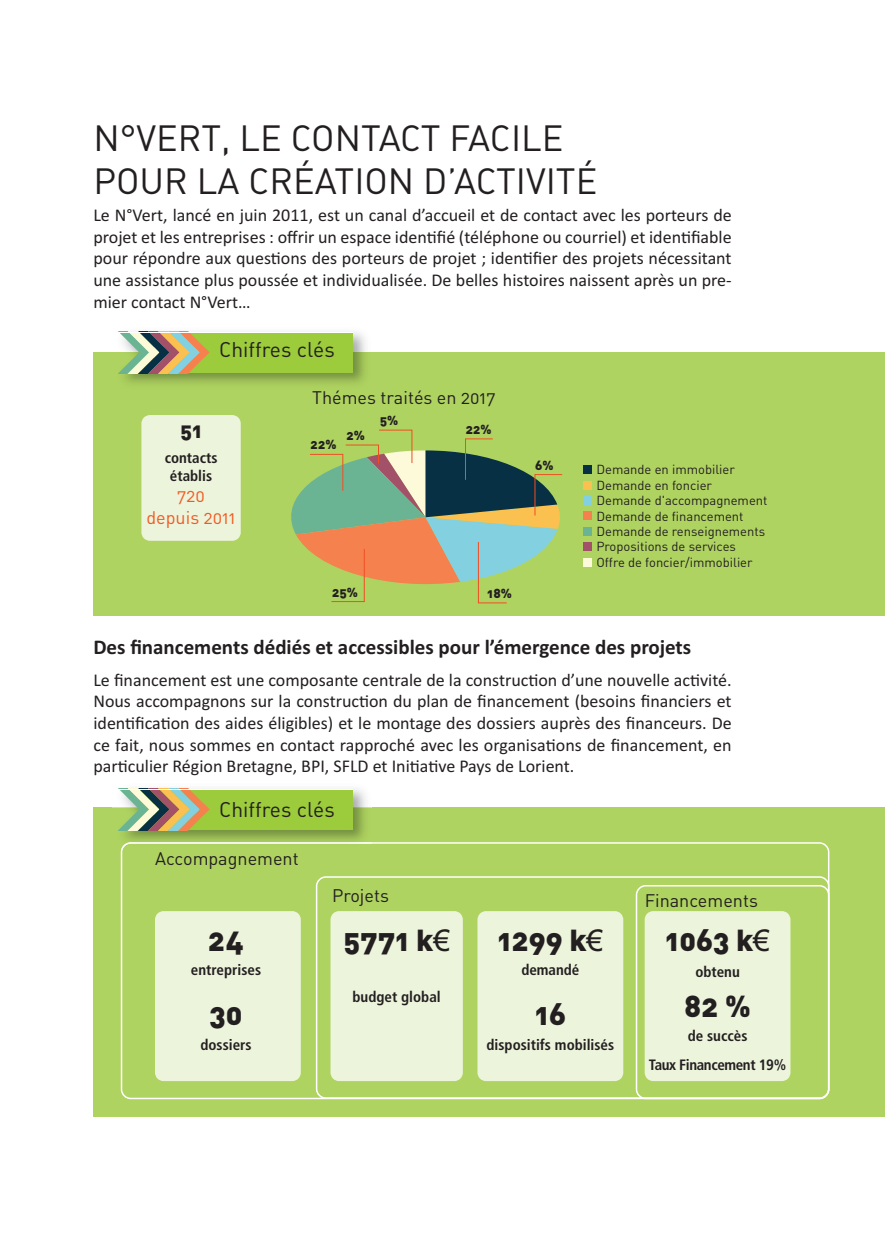
<style>
.page{position:relative;width:885px;height:1255px;background:#fff}
.page>*{position:absolute;margin:0;border:0;box-sizing:border-box;transform-origin:0 0}
.t1{font:36px/43.2px "DIN Regular Alternate";color:#231f20}
.t2{font:30px "DIN Black Alternate";color:#231f20}
.t3{font:700 21px "Calibri";color:#231f20}
.t4{font:21px "DIN Regular Alternate";color:#231f20}
.t5{font:21px "DIN Black Alternate";color:#231f20}
.t6{font:18px/21.6px "Calibri";color:#231f20;text-align:justify}
.t7{font:18px "DIN Regular Alternate";color:#231f20}
.t8{font:18px/21.6px "DIN Regular Alternate";color:#f15a22;text-align:center}
.t9{font:700 condensed 15px/18px "Frutiger";color:#231f20;text-align:center}
.t10{font:700 condensed 15px/28.8px "Frutiger";letter-spacing:-.025em;color:#231f20;text-align:center}
.t11{font:12.9px/15.5px "DIN Regular Alternate";color:#231f20}
.t12{font:12.9px "DIN Black Alternate";color:#231f20}
.s1{font-family:"Arial"}
</style>
<div class="page">
<div style="left:93px;top:807px;width:791px;height:310px;background:#afd361"></div>
<svg style="left:121px;top:842px;width:708px;height:257px"></svg>
<svg style="left:316px;top:876px;width:513px;height:222px"></svg>
<div style="left:93px;top:352px;width:791px;height:264px;background:#afd361"></div>
<img style="left:118px;top:331px;width:248px;height:53px">
<div style="left:140px;top:333px;width:212px;height:40px;background:#9ccb3b"></div>
<svg style="left:119px;top:333px;width:90px;height:40px"></svg>
<hr style="left:119px;top:332px;width:233px;height:1px;background:#fff">
<img style="left:112px;top:788px;width:259px;height:55px">
<img style="left:131px;top:843px;width:240px;height:6px">
<svg style="left:121px;top:842px;width:10px;height:7px"></svg>
<div style="left:140px;top:789px;width:212px;height:41px;background:#9ccb3b"></div>
<svg style="left:119px;top:790px;width:90px;height:40px"></svg>
<hr style="left:119px;top:789px;width:233px;height:1px;background:#fff">
<div style="left:582px;top:465px;width:9px;height:9px;background:#073044"></div>
<div style="left:582px;top:481px;width:9px;height:8px;background:#fbc150"></div>
<div style="left:582px;top:496px;width:9px;height:8px;background:#83d0e0"></div>
<div style="left:582px;top:512px;width:9px;height:8px;background:#f5824e"></div>
<div style="left:582px;top:527px;width:9px;height:8px;background:#6bb493"></div>
<div style="left:582px;top:542px;width:9px;height:9px;background:#a35169"></div>
<div style="left:582px;top:558px;width:9px;height:8px;background:#fcfad8"></div>
<svg style="left:291px;top:429px;width:271px;height:174px"></svg>
<div style="left:155px;top:911px;width:146px;height:170px;background:#ecf4dc"></div>
<div style="left:330px;top:911px;width:133px;height:170px;background:#ecf4dc"></div>
<div style="left:477px;top:911px;width:146px;height:170px;background:#ecf4dc"></div>
<svg style="left:635px;top:885px;width:194px;height:214px"></svg>
<div style="left:141px;top:415px;width:100px;height:126px;background:#ecf4dc"></div>
<h1 class="t1" style="left:93px;top:121px;width:505px">N°VERT, LE CONTACT FACILE<br>POUR LA CRÉATION D’ACTIVITÉ</h1>
<p class="t6" style="left:93px;top:206px;width:639px">Le N°Vert, lancé en juin 2011, est un canal d’accueil et de contact avec les porteurs de projet et les entreprises : offrir un espace identifié (téléphone ou courriel) et identifiable pour répondre aux questions des porteurs de projet ; identifier des projets nécessitant une assistance plus poussée et individualisée. De belles histoires naissent après un pre‐ mier contact N°Vert…</p>
<p class="t4" style="left:219px;top:342px;width:117px">Chiffres clés</p>
<p class="t5" style="left:180px;top:419px;width:23px">51</p>
<p class="t9" style="left:165px;top:449px;width:54px">contacts établis</p>
<p class="t8" style="left:146px;top:487px;width:91px">720<br>depuis 2011</p>
<p class="t7" style="left:312px;top:391px;width:185px">Thémes traités en 2017</p>
<p class="t12" style="left:310px;top:437px;width:27px">22%</p>
<p class="t12" style="left:346px;top:427px;width:20px">2%</p>
<p class="t12" style="left:379px;top:413px;width:20px">5%</p>
<p class="t12" style="left:465px;top:422px;width:27px">22%</p>
<p class="t12" style="left:535px;top:458px;width:20px">6%</p>
<p class="t12" style="left:332px;top:584px;width:27px">25%</p>
<p class="t12" style="left:487px;top:586px;width:26px">18%</p>
<p class="t11" style="left:596px;top:463px;width:172px">Demande en immobilier<br>Demande en foncier<br>Demande d'accompagnement<br>Demande de financement<br>Demande de renseignements<br>Propositions de services<br>Offre de foncier/immobilier</p>
<p class="t3" style="left:93px;top:639px;width:599px">Des financements dédiés et accessibles pour l’émergence des projets</p>
<p class="t6" style="left:93px;top:670px;width:639px">Le financement est une composante centrale de la construction d’une nouvelle activité.<br>Nous accompagnons sur la construction du plan de financement (besoins financiers et identification des aides éligibles) et le montage des dossiers auprès des financeurs. De ce fait, nous sommes en contact rapproché avec les organisations de financement, en particulier Région Bretagne, BPI, SFLD et Initiative Pays de Lorient.</p>
<p class="t4" style="left:219px;top:801px;width:117px">Chiffres clés</p>
<p class="t7" style="left:155px;top:852px;width:145px">Accompagnement</p>
<h2 class="t2" style="left:208px;top:923px;width:37px">24</h2>
<p class="t9" style="left:191px;top:962px;width:72px">entreprises</p>
<h2 class="t2" style="left:209px;top:997px;width:35px">30</h2>
<p class="t9" style="left:200px;top:1036px;width:52px">dossiers</p>
<p class="t7" style="left:332px;top:889px;width:58px">Projets</p>
<h2 class="t2" style="left:343px;top:923px;width:108px">5771 k<span class="s1">€</span></h2>
<p class="t9" style="left:352px;top:989px;width:90px">budget global</p>
<h2 class="t2" style="left:497px;top:923px;width:107px">1299 k<span class="s1">€</span></h2>
<p class="t9" style="left:521px;top:962px;width:60px">demandé</p>
<h2 class="t2" style="left:534px;top:997px;width:33px">16</h2>
<p class="t9" style="left:486px;top:1036px;width:129px">dispositifs mobilisés</p>
<p class="t7" style="left:644px;top:893px;width:115px">Financements</p>
<h2 class="t2" style="left:665px;top:923px;width:106px">1063 k<span class="s1">€</span></h2>
<p class="t9" style="left:695px;top:963px;width:46px">obtenu</p>
<h2 class="t2" style="left:684px;top:989px;width:68px">82 %</h2>
<p class="t10" style="left:648px;top:1022px;width:139px">de succès<br>Taux Financement 19%</p>
</div>
